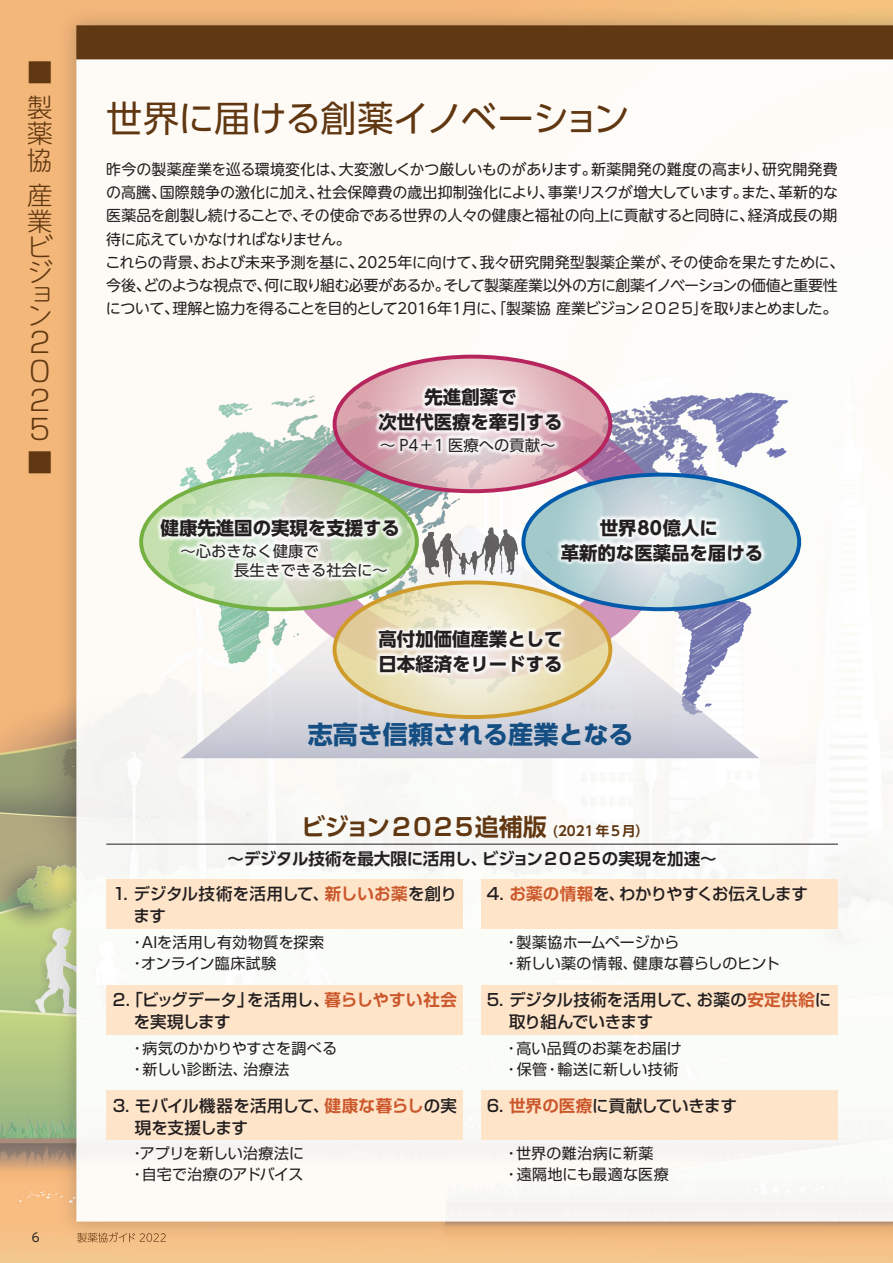
<style>
.page{position:relative;width:893px;height:1263px;background:#fff}
.page>*{position:absolute;margin:0;border:0;box-sizing:border-box;transform-origin:0 0}
.t1{font:36px "UD Shin Go Pr 6 N";letter-spacing:-.015em;color:#603711}
.t2{font:300 28.05px/28.7px "Shin Go Pro";color:#603711;text-align:justify}
.t3{font:300 25.5px/25.7px "UD Shin M Go Pr 6 N";color:#603711}
.t4{font:700 25.05px "UD Shin Go Pr 6 N";color:#144e82}
.t5{font:700 18.45px/24.6px "UD Shin Go Pr 6 N";color:#231f20;text-align:center}
.t6{font:500 16.5px/22.5px "Shin Go Pro";letter-spacing:-.02em;color:#231f20}
.t7{font:700 16.5px "UD Shin Go Pro De";letter-spacing:-.015em;color:#231f20}
.t8{font:500 16.5px/22.5px "Shin Go Pro";color:#231f20}
.t9{font:500 16.5px "Shin Go Pro";letter-spacing:-.05em;color:#231f20}
.t10{font:15.3px/19.4px "UD Shin Go Pr 6 N";color:#231f20;text-align:center}
.t11{font:15px/23.2px "UD Shin M Go Pr 6 N";letter-spacing:-.025em;color:#231f20}
.t12{font:15px/21px "Shin Go Pro";letter-spacing:.01em;color:#231f20}
.t13{font:15px/21px "Shin Go Pro";letter-spacing:-.01em;color:#231f20}
.t14{font:700 13.5px "UD Shin Go Pro De";letter-spacing:.075em;color:#603711}
.t15{font:12px "UD Shin Go Pro";color:#231f20}
.s1{font-family:"Shin Go Pro"}
.s2{font-size:24px}
.s3{font-family:"Shin Go Pro De";font-size:24px}
.s4{font-family:"Shin Go Pro De"}
.s5{font-family:"Shin Go Pro De";font-weight:700;color:#cb572b}
</style>
<div class="page">
<img style="left:0;top:0;width:893px;height:1263px">
<svg style="left:77px;top:1232px;width:89px;height:10px"></svg>
<img style="left:157px;top:361px;width:660px;height:364px">
<svg style="left:181px;top:609px;width:578px;height:149px"></svg>
<svg style="left:276px;top:400px;width:392px;height:279px"></svg>
<svg style="left:141px;top:475px;width:276px;height:134px"></svg>
<div style="left:139px;top:473px;width:280px;height:138px;border:4px solid #75b042;border-radius:50%"></div>
<svg style="left:523px;top:475px;width:276px;height:134px"></svg>
<div style="left:521px;top:473px;width:280px;height:138px;border:4px solid #015aaa;border-radius:50%"></div>
<svg style="left:335px;top:582px;width:275px;height:135px;background:#dfd6b5"></svg>
<div style="left:333px;top:580px;width:279px;height:139px;border:4px solid #cf9b2a;border-radius:50%"></div>
<svg style="left:335px;top:357px;width:275px;height:134px"></svg>
<div style="left:333px;top:355px;width:279px;height:138px;border:4px solid #b6255e;border-radius:50%"></div>
<img style="left:421px;top:531px;width:67px;height:46px">
<img style="left:375px;top:656px;width:191px;height:25px">
<img style="left:155px;top:513px;width:249px;height:32px">
<img style="left:157px;top:516px;width:246px;height:29px">
<img style="left:176px;top:538px;width:207px;height:19px">
<img style="left:177px;top:540px;width:206px;height:17px">
<img style="left:170px;top:557px;width:222px;height:28px">
<img style="left:170px;top:559px;width:221px;height:26px">
<img style="left:419px;top:382px;width:103px;height:25px">
<img style="left:421px;top:385px;width:99px;height:22px">
<img style="left:373px;top:407px;width:194px;height:32px">
<img style="left:375px;top:409px;width:191px;height:30px">
<img style="left:376px;top:432px;width:184px;height:27px">
<img style="left:377px;top:434px;width:182px;height:25px">
<img style="left:595px;top:513px;width:127px;height:25px">
<img style="left:597px;top:516px;width:124px;height:22px">
<img style="left:556px;top:538px;width:212px;height:32px">
<img style="left:557px;top:540px;width:209px;height:30px">
<img style="left:373px;top:624px;width:194px;height:32px">
<img style="left:375px;top:626px;width:191px;height:30px">
<div style="left:106px;top:879px;width:357px;height:49px;background:#fee5ca"></div>
<div style="left:106px;top:985px;width:357px;height:49px;background:#fee5ca"></div>
<div style="left:106px;top:1090px;width:357px;height:50px;background:#fee5ca"></div>
<div style="left:480px;top:879px;width:357px;height:49px;background:#fee5ca"></div>
<div style="left:480px;top:985px;width:357px;height:49px;background:#fee5ca"></div>
<div style="left:480px;top:1090px;width:357px;height:50px;background:#fee5ca"></div>
<hr style="left:106px;top:844px;width:732px;height:1px;background:#231f20">
<h3 class="t3" style="left:27px;top:53px;width:26px;line-height:35.2px">■製</h3>
<h3 class="t3" style="left:27px;top:119px;width:26px;line-height:26.1px">薬協</h3>
<h3 class="t3" style="left:27px;top:181px;width:27px;text-align:justify">産業ビジ</h3>
<h3 class="t3" style="left:27px;top:282px;width:25px;line-height:21.1px">ョン</h3>
<h2 class="t2" style="left:26px;top:325px;width:24px">２<br>０<br>２<br>５</h2>
<h3 class="t3" style="left:27px;top:448px;width:25px">■</h3>
<p class="t15" style="left:32px;top:1228px;width:9px">6</p>
<h1 class="t1" style="left:106px;top:89px;width:525px">世界に届ける創薬イノベーション</h1>
<p class="t11" style="left:105px;top:157px;width:740px">昨今の製薬産業を巡る環境変化は、大変激しくかつ厳しいものがあります。新薬開発の難度の高まり、研究開発費の高騰、国際競争の激化に加え、社会保障費の歳出抑制強化により、事業リスクが増大しています。また、革新的な医薬品を創製し続けることで、その使命である世界の人々の健康と福祉の向上に貢献すると同時に、経済成長の期待に応えていかなければなりません。<br>これらの背景、および未来予測を基に、2025年に向けて、我々研究開発型製薬企業が、その使命を果たすために、今後、どのような視点で、何に取り組む必要があるか。そして製薬産業以外の方に創薬イノベーションの価値と重要性について、理解と協力を得ることを目的として2016年1月に、「製薬協 産業ビジョン<span class="s1">２０２５</span>」を取りまとめました。</p>
<p class="t5" style="left:378px;top:384px;width:186px">先進創薬で<br>次世代医療を牽引する</p>
<p class="t10" style="left:380px;top:435px;width:177px">～ P4＋1 医療への貢献～</p>
<p class="t5" style="left:161px;top:515px;width:241px">健康先進国の実現を支援する</p>
<p class="t10" style="left:173px;top:541px;width:216px">～心おきなく健康で　　　　　　　　長生きできる社会に～</p>
<p class="t5" style="left:561px;top:515px;width:204px">世界80億人に<br>革新的な医薬品を届ける</p>
<p class="t5" style="left:378px;top:626px;width:186px">高付加価値産業として</p>
<p class="t5" style="left:378px;top:651px;width:186px">日本経済をリードする</p>
<h3 class="t4" style="left:308px;top:714px;width:327px">志高き信頼される産業となる</h3>
<p class="t14" style="left:301px;top:820px;width:349px"><span class="s2">ビジョン</span><span class="s3">２０２５</span><span class="s2">追補版</span> (2021年5月）</p>
<p class="t7" style="left:228px;top:845px;width:491px">～デジタル技術を最大限に活用し、ビジョン<span class="s4">２０２５</span>の実現を加速～</p>
<p class="t8" style="left:133px;top:880px;width:325px;text-indent:-21px">1. デジタル技術を活用して、<span class="s5">新しいお薬</span>を創ります</p>
<p class="t12" style="left:130px;top:929px;width:196px">・AIを活用し有効物質を探索・オンライン臨床試験</p>
<p class="t9" style="left:487px;top:880px;width:322px">4. <span class="s5">お薬の情報</span>を、わかりやすくお伝えします</p>
<p class="t13" style="left:504px;top:929px;width:278px">・製薬協ホームページから<br>・新しい薬の情報、健康な暮らしのヒント</p>
<p class="t6" style="left:509px;top:986px;width:324px;text-indent:-22px">5. デジタル技術を活用して、お薬の<span class="s5">安定供給</span>に取り組んでいきます</p>
<p class="t12" style="left:504px;top:1035px;width:179px">・高い品質のお薬をお届け・保管・輸送に新しい技術</p>
<p class="t6" style="left:487px;top:1092px;width:252px">6. <span class="s5">世界の医療</span>に貢献していきます</p>
<p class="t12" style="left:504px;top:1141px;width:166px">・世界の難治病に新薬・遠隔地にも最適な医療</p>
<p class="t6" style="left:134px;top:986px;width:325px;text-indent:-21px">2. 「ビッグデータ」を活用し、<span class="s5">暮らしやすい社会</span>を実現します</p>
<p class="t12" style="left:130px;top:1035px;width:209px">・病気のかかりやすさを調べる・新しい診断法、治療法</p>
<p class="t6" style="left:135px;top:1092px;width:324px;text-indent:-22px">3. モバイル機器を活用して、<span class="s5">健康な暮らし</span>の実現を支援します</p>
<p class="t13" style="left:130px;top:1141px;width:176px">・アプリを新しい治療法に・自宅で治療のアドバイス</p>
</div>
